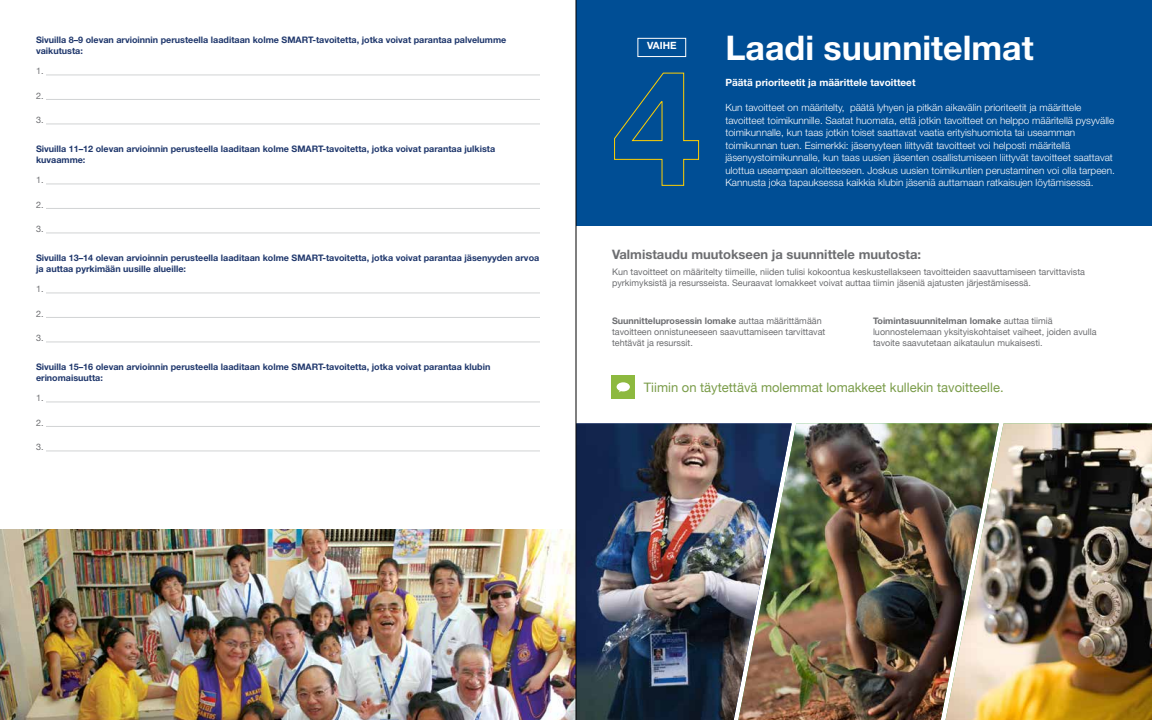
<style>
.page{position:relative;width:1152px;height:720px;background:#fff}
.page>*{position:absolute;margin:0;border:0;box-sizing:border-box;transform-origin:0 0}
.t1{font:700 34px "Helvetica Neue";color:#fff}
.t2{font:13px "Helvetica Neue";color:#7a9c49}
.t3{font:700 13px "Helvetica Neue";color:#6d6e71}
.t4{font:300 10px/12.5px "Helvetica Neue";color:#fff}
.t5{font:700 10px "Helvetica Neue";color:#fff}
.t6{font:9px/11px "Helvetica Neue";color:#6d6e71}
.t7{font:700 9px/11px "Helvetica Neue";color:#1f376c}
.s1{font-weight:700}
</style>
<div class="page">
<div style="left:576px;top:0;width:576px;height:225px;background:#004e95"></div>
<svg style="left:614px;top:72px;width:85px;height:114px"></svg>
<img style="left:577px;top:423px;width:161px;height:297px">
<img style="left:738px;top:423px;width:208px;height:297px">
<img style="left:946px;top:423px;width:206px;height:297px">
<div style="left:638px;top:38px;width:48px;height:19px;border:1px solid #fff"></div>
<div style="left:611px;top:375px;width:23px;height:23px;background:#8db93f"></div>
<svg style="left:617px;top:382px;width:13px;height:10px"></svg>
<hr style="left:46px;top:75px;width:494px;height:1px;background:#d1d3d4">
<hr style="left:46px;top:99px;width:494px;height:1px;background:#d1d3d4">
<hr style="left:46px;top:124px;width:494px;height:1px;background:#d1d3d4">
<hr style="left:46px;top:184px;width:494px;height:1px;background:#d1d3d4">
<hr style="left:46px;top:208px;width:494px;height:1px;background:#d1d3d4">
<hr style="left:46px;top:233px;width:494px;height:1px;background:#d1d3d4">
<hr style="left:46px;top:293px;width:494px;height:1px;background:#d1d3d4">
<hr style="left:46px;top:317px;width:494px;height:1px;background:#d1d3d4">
<hr style="left:46px;top:342px;width:494px;height:1px;background:#d1d3d4">
<hr style="left:46px;top:402px;width:494px;height:1px;background:#d1d3d4">
<hr style="left:46px;top:426px;width:494px;height:1px;background:#d1d3d4">
<hr style="left:46px;top:451px;width:494px;height:1px;background:#d1d3d4">
<img style="left:0;top:529px;width:576px;height:191px">
<hr style="left:576px;top:0;width:1px;height:720px;background:#000">
<p class="t7" style="left:36px;top:34px;width:472px">Sivuilla 8–9 olevan arvioinnin perusteella laaditaan kolme SMART-tavoitetta, jotka voivat parantaa palvelumme vaikutusta:</p>
<p class="t6" style="left:36px;top:66px;width:9px">1.</p>
<p class="t6" style="left:36px;top:90px;width:9px">2.</p>
<p class="t6" style="left:36px;top:115px;width:9px">3.</p>
<p class="t7" style="left:36px;top:143px;width:461px">Sivuilla 11–12 olevan arvioinnin perusteella laaditaan kolme SMART-tavoitetta, jotka voivat parantaa julkista kuvaamme:</p>
<p class="t6" style="left:36px;top:175px;width:9px">1.</p>
<p class="t6" style="left:36px;top:199px;width:9px">2.</p>
<p class="t6" style="left:36px;top:224px;width:9px">3.</p>
<p class="t7" style="left:36px;top:252px;width:505px">Sivuilla 13–14 olevan arvioinnin perusteella laaditaan kolme SMART-tavoitetta, jotka voivat parantaa jäsenyyden arvoa ja auttaa pyrkimään uusille alueille:</p>
<p class="t6" style="left:36px;top:284px;width:9px">1.</p>
<p class="t6" style="left:36px;top:308px;width:9px">2.</p>
<p class="t6" style="left:36px;top:333px;width:9px">3.</p>
<p class="t7" style="left:36px;top:361px;width:456px">Sivuilla 15–16 olevan arvioinnin perusteella laaditaan kolme SMART-tavoitetta, jotka voivat parantaa klubin erinomaisuutta:</p>
<p class="t6" style="left:36px;top:393px;width:9px">1.</p>
<p class="t6" style="left:36px;top:417px;width:9px">2.</p>
<p class="t6" style="left:36px;top:442px;width:9px">3.</p>
<p class="t5" style="left:647px;top:39px;width:31px">VAIHE</p>
<h1 class="t1" style="left:725px;top:27px;width:310px">Laadi suunnitelmat</h1>
<p class="t5" style="left:725px;top:77px;width:192px">Päätä prioriteetit ja määrittele tavoitteet</p>
<p class="t4" style="left:725px;top:101px;width:391px">Kun tavoitteet on määritelty, päätä lyhyen ja pitkän aikavälin prioriteetit ja määrittele tavoitteet toimikunnille. Saatat huomata, että jotkin tavoitteet on helppo määritellä pysyvälle toimikunnalle, kun taas jotkin toiset saattavat vaatia erityishuomiota tai useamman toimikunnan tuen. Esimerkki: jäsenyyteen liittyvät tavoitteet voi helposti määritellä jäsenyystoimikunnalle, kun taas uusien jäsenten osallistumiseen liittyvät tavoitteet saattavat ulottua useampaan aloitteeseen. Joskus uusien toimikuntien perustaminen voi olla tarpeen.<br>Kannusta joka tapauksessa kaikkia klubin jäseniä auttamaan ratkaisujen löytämisessä.</p>
<h2 class="t3" style="left:612px;top:246px;width:311px">Valmistaudu muutokseen ja suunnittele muutosta:</h2>
<p class="t6" style="left:612px;top:266px;width:475px">Kun tavoitteet on määritelty tiimeille, niiden tulisi kokoontua keskustellakseen tavoitteiden saavuttamiseen tarvittavista pyrkimyksistä ja resursseista. Seuraavat lomakkeet voivat auttaa tiimin jäseniä ajatusten järjestämisessä.</p>
<p class="t6" style="left:612px;top:316px;width:215px"><span class="s1">Suunnitteluprosessin lomake</span> auttaa määrittämään tavoitteen onnistuneeseen saavuttamiseen tarvittavat tehtävät ja resurssit.</p>
<p class="t6" style="left:873px;top:316px;width:225px"><span class="s1">Toimintasuunnitelman lomake</span> auttaa tiimiä luonnostelemaan yksityiskohtaiset vaiheet, joiden avulla tavoite saavutetaan aikataulun mukaisesti.</p>
<h2 class="t2" style="left:644px;top:378px;width:361px">Tiimin on täytettävä molemmat lomakkeet kullekin tavoitteelle.</h2>
</div>
